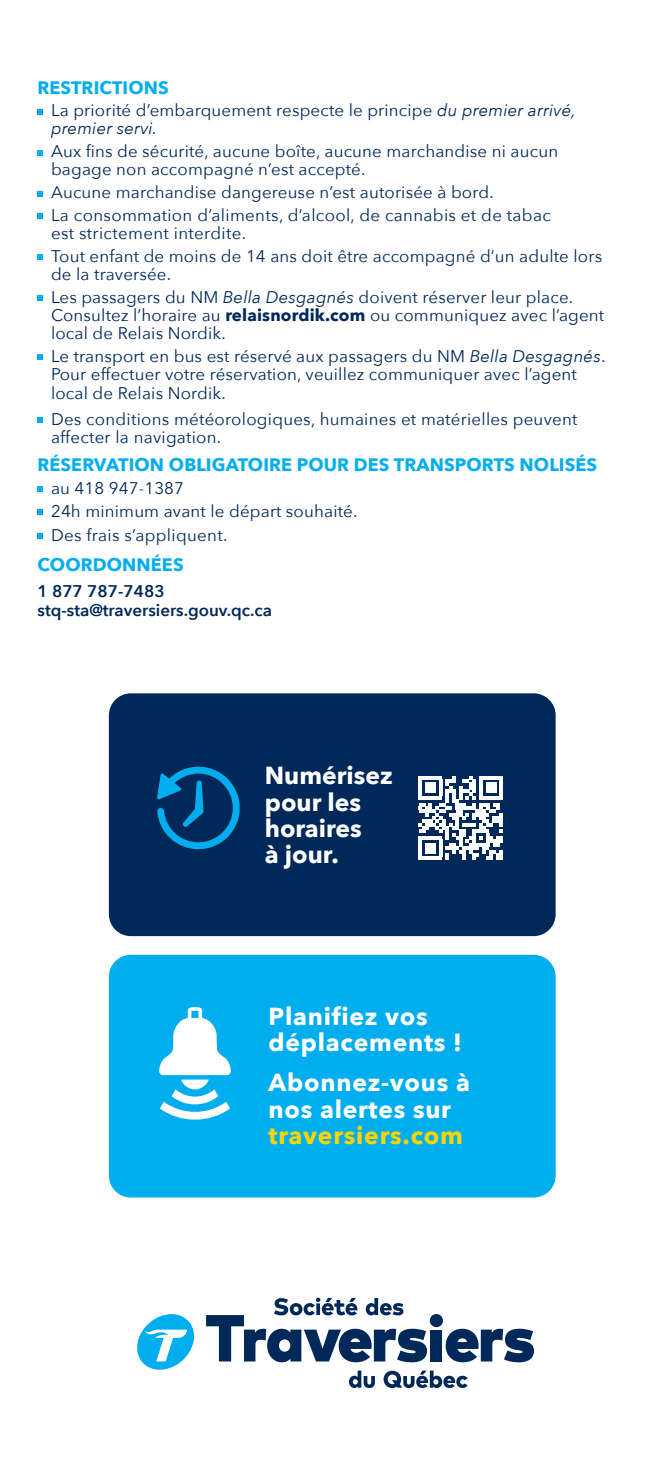
<style>
.page{position:relative;width:659px;height:1458px;background:#fff}
.page>*{position:absolute;margin:0;border:0;box-sizing:border-box;transform-origin:0 0}
.t1{font:700 24.53px/26.3px "Avenir Next";letter-spacing:.03em;color:#fff}
.t2{font:700 24.53px/26.3px "Avenir Next";color:#fff}
.t3{font:700 24.53px "Avenir Next";letter-spacing:.03em;color:#fcd502}
.t4{font:700 18px "Avenir Next";letter-spacing:.005em;color:#00aeef}
.t5{font:16.88px/18px "Avenir Next";letter-spacing:.01em;color:#002858}
.t6{font:600 16.88px/19.1px "Avenir Next";color:#002858}
.s1{font-style:italic}
.s2{font-weight:700}
</style>
<div class="page">
<svg style="left:37px;top:109px;width:6px;height:6px"></svg>
<svg style="left:37px;top:150px;width:6px;height:5px"></svg>
<svg style="left:37px;top:191px;width:6px;height:5px"></svg>
<svg style="left:37px;top:214px;width:6px;height:5px"></svg>
<svg style="left:37px;top:254px;width:6px;height:6px"></svg>
<svg style="left:37px;top:295px;width:6px;height:6px"></svg>
<svg style="left:37px;top:354px;width:6px;height:6px"></svg>
<svg style="left:37px;top:417px;width:6px;height:6px"></svg>
<svg style="left:37px;top:487px;width:6px;height:5px"></svg>
<svg style="left:37px;top:509px;width:6px;height:6px"></svg>
<svg style="left:37px;top:533px;width:6px;height:6px"></svg>
<svg style="left:349px;top:1371px;width:25px;height:17px"></svg>
<svg style="left:383px;top:1371px;width:84px;height:17px"></svg>
<svg style="left:137px;top:1314px;width:57px;height:56px"></svg>
<svg style="left:445px;top:1329px;width:88px;height:33px"></svg>
<svg style="left:206px;top:1298px;width:220px;height:64px"></svg>
<div style="left:430px;top:1330px;width:12px;height:31px;background:#002858"></div>
<div style="left:429px;top:1314px;width:13px;height:13px;background:#002858;border-radius:50%"></div>
<div style="left:109px;top:693px;width:446px;height:243px;background:#002858;border-radius:22px"></div>
<svg style="left:157px;top:767px;width:82px;height:82px"></svg>
<div style="left:109px;top:955px;width:446px;height:243px;background:#00aeef;border-radius:22px"></div>
<svg style="left:159px;top:1007px;width:71px;height:113px"></svg>
<svg style="left:418px;top:776px;width:84px;height:84px"></svg>
<hr style="left:418px;top:857px;width:24px;height:3px;background:#fff">
<div style="left:425px;top:843px;width:10px;height:10px;background:#fff"></div>
<p class="t4" style="left:37px;top:72px;width:133px">RESTRICTIONS</p>
<p class="t5" style="left:51px;top:101px;width:526px">La priorité d’embarquement respecte le principe <span class="s1">du premier arrivé, premier servi.</span></p>
<p class="t5" style="left:51px;top:142px;width:508px">Aux fins de sécurité, aucune boîte, aucune marchandise ni aucun bagage non accompagné n’est accepté.</p>
<p class="t5" style="left:51px;top:180px;width:501px;line-height:22.9px">Aucune marchandise dangereuse n’est autorisée à bord.<br>La consommation d’aliments, d’alcool, de cannabis et de tabac</p>
<p class="t5" style="left:51px;top:221px;width:552px;line-height:22.9px">est strictement interdite.<br>Tout enfant de moins de 14 ans doit être accompagné d’un adulte lors</p>
<p class="t5" style="left:51px;top:262px;width:523px;line-height:22.9px">de la traversée.<br>Les passagers du NM <span class="s1">Bella Desgagnés</span> doivent réserver leur place.</p>
<p class="t5" style="left:51px;top:305px;width:554px">Consultez l’horaire au <span class="s2">relaisnordik.com</span> ou communiquez avec l’agent local de Relais Nordik.</p>
<p class="t5" style="left:51px;top:346px;width:555px">Le transport en bus est réservé aux passagers du NM <span class="s1">Bella Desgagnés</span>.<br>Pour effectuer votre réservation, veuillez communiquer avec l’agent local de Relais Nordik.</p>
<p class="t5" style="left:51px;top:409px;width:527px">Des conditions météorologiques, humaines et matérielles peuvent affecter la navigation.</p>
<p class="t4" style="left:37px;top:449px;width:560px">RÉSERVATION OBLIGATOIRE POUR DES TRANSPORTS NOLISÉS</p>
<p class="t5" style="left:51px;top:476px;width:308px;line-height:23.4px">au 418 947-1387<br>24h minimum avant le départ souhaité.<br>Des frais s’appliquent.</p>
<p class="t4" style="left:37px;top:550px;width:147px">COORDONNÉES</p>
<p class="t6" style="left:37px;top:581px;width:236px">1 877 787-7483 stq-sta@traversiers.gouv.qc.ca</p>
<h1 class="t2" style="left:264px;top:762px;width:129px">Numérisez pour les horaires<br>à jour.</h1>
<h1 class="t1" style="left:268px;top:1003px;width:195px">Planifiez vos déplacements !</h1>
<h1 class="t1" style="left:268px;top:1069px;width:203px">Abonnez-vous à nos alertes sur</h1>
<h1 class="t3" style="left:268px;top:1114px;width:196px">traversiers.com</h1>
</div>
